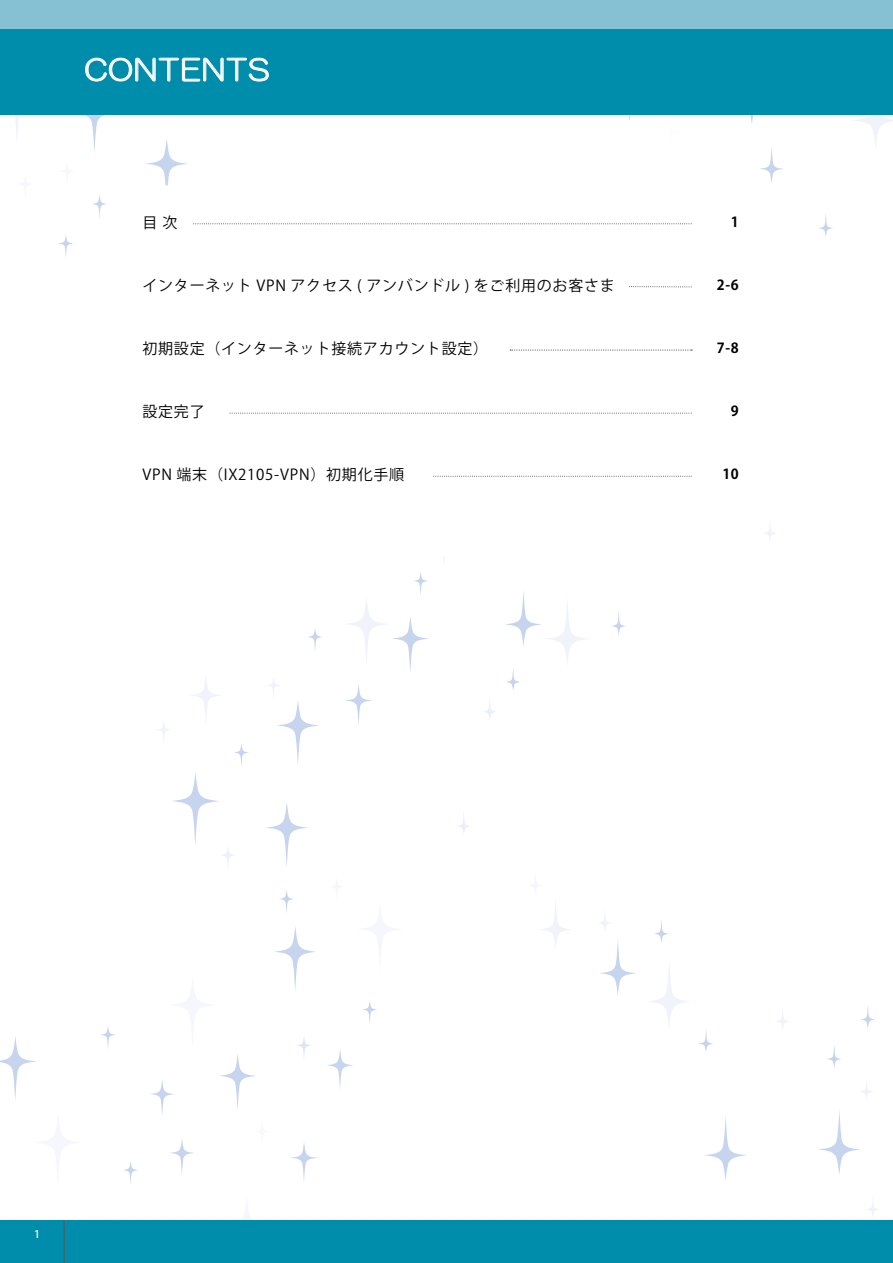
<style>
.page{position:relative;width:893px;height:1263px;background:#fff}
.page>*{position:absolute;margin:0;border:0;box-sizing:border-box;transform-origin:0 0}
.t1{font:28.5px "HG Maru Gothic MPRO";letter-spacing:.05em;color:#fff}
.t2{font:15px "Koz Go Pr 6 N";letter-spacing:.05em;color:#000}
.t3{font:700 13.8px "Koz Go Pr 6 N";color:#000}
.t4{font:500 10.5px "Koz Go Pro";color:#fff}
</style>
<div class="page">
<svg style="left:266px;top:803px;width:42px;height:63px"></svg>
<svg style="left:280px;top:890px;width:13px;height:23px"></svg>
<svg style="left:349px;top:590px;width:79px;height:82px"></svg>
<svg style="left:308px;top:628px;width:14px;height:22px"></svg>
<svg style="left:346px;top:685px;width:26px;height:39px"></svg>
<svg style="left:363px;top:1001px;width:14px;height:22px"></svg>
<svg style="left:0;top:1036px;width:36px;height:64px"></svg>
<svg style="left:327px;top:1050px;width:26px;height:38px"></svg>
<svg style="left:268px;top:679px;width:51px;height:85px"></svg>
<svg style="left:123px;top:1161px;width:15px;height:23px"></svg>
<svg style="left:158px;top:680px;width:91px;height:185px"></svg>
<svg style="left:15px;top:115px;width:4px;height:18px"></svg>
<svg style="left:101px;top:1027px;width:14px;height:21px"></svg>
<svg style="left:151px;top:927px;width:166px;height:254px"></svg>
<svg style="left:484px;top:700px;width:12px;height:19px"></svg>
<svg style="left:458px;top:815px;width:11px;height:18px"></svg>
<svg style="left:505px;top:591px;width:80px;height:100px"></svg>
<svg style="left:612px;top:612px;width:13px;height:23px"></svg>
<svg style="left:765px;top:528px;width:10px;height:11px"></svg>
<svg style="left:854px;top:115px;width:39px;height:31px"></svg>
<svg style="left:861px;top:1082px;width:11px;height:16px"></svg>
<svg style="left:819px;top:1111px;width:41px;height:63px"></svg>
<svg style="left:867px;top:1203px;width:12px;height:12px"></svg>
<svg style="left:649px;top:967px;width:40px;height:57px"></svg>
<svg style="left:861px;top:1006px;width:14px;height:22px"></svg>
<svg style="left:600px;top:914px;width:36px;height:81px"></svg>
<svg style="left:541px;top:904px;width:29px;height:43px"></svg>
<svg style="left:654px;top:920px;width:15px;height:23px"></svg>
<svg style="left:699px;top:1031px;width:14px;height:21px"></svg>
<svg style="left:777px;top:1012px;width:11px;height:16px"></svg>
<svg style="left:705px;top:1117px;width:41px;height:63px"></svg>
<svg style="left:828px;top:1045px;width:13px;height:23px"></svg>
<svg style="left:819px;top:214px;width:14px;height:23px"></svg>
<div style="left:0;top:0;width:893px;height:85px;background:#86c0d3"></div>
<div style="left:0;top:30px;width:893px;height:85px;background:#008cab"></div>
<div style="left:0;top:1220px;width:893px;height:43px;background:#008cab"></div>
<svg style="left:230px;top:412px;width:462px;height:2px"></svg>
<svg style="left:434px;top:476px;width:258px;height:1px"></svg>
<svg style="left:53px;top:29px;width:731px;height:322px"></svg>
<hr style="left:64px;top:1220px;width:1px;height:43px;background:#595757">
<h1 class="t1" style="left:85px;top:55px;width:186px">CONTENTS</h1>
<p class="t2" style="left:142px;top:214px;width:36px">目 次</p>
<p class="t3" style="left:731px;top:214px;width:9px">1</p>
<p class="t2" style="left:142px;top:277px;width:474px">インターネット VPN アクセス ( アンバンドル ) をご利用のお客さま</p>
<p class="t3" style="left:717px;top:277px;width:23px">2-6</p>
<p class="t2" style="left:142px;top:340px;width:347px">初期設定（インターネット接続アカウント設定）</p>
<p class="t3" style="left:717px;top:340px;width:23px">7-8</p>
<p class="t2" style="left:142px;top:403px;width:64px">設定完了</p>
<p class="t3" style="left:731px;top:403px;width:9px">9</p>
<p class="t2" style="left:142px;top:466px;width:263px">VPN 端末（IX2105-VPN）初期化手順</p>
<p class="t3" style="left:722px;top:466px;width:18px">10</p>
<p class="t4" style="left:34px;top:1227px;width:7px">1</p>
</div>
